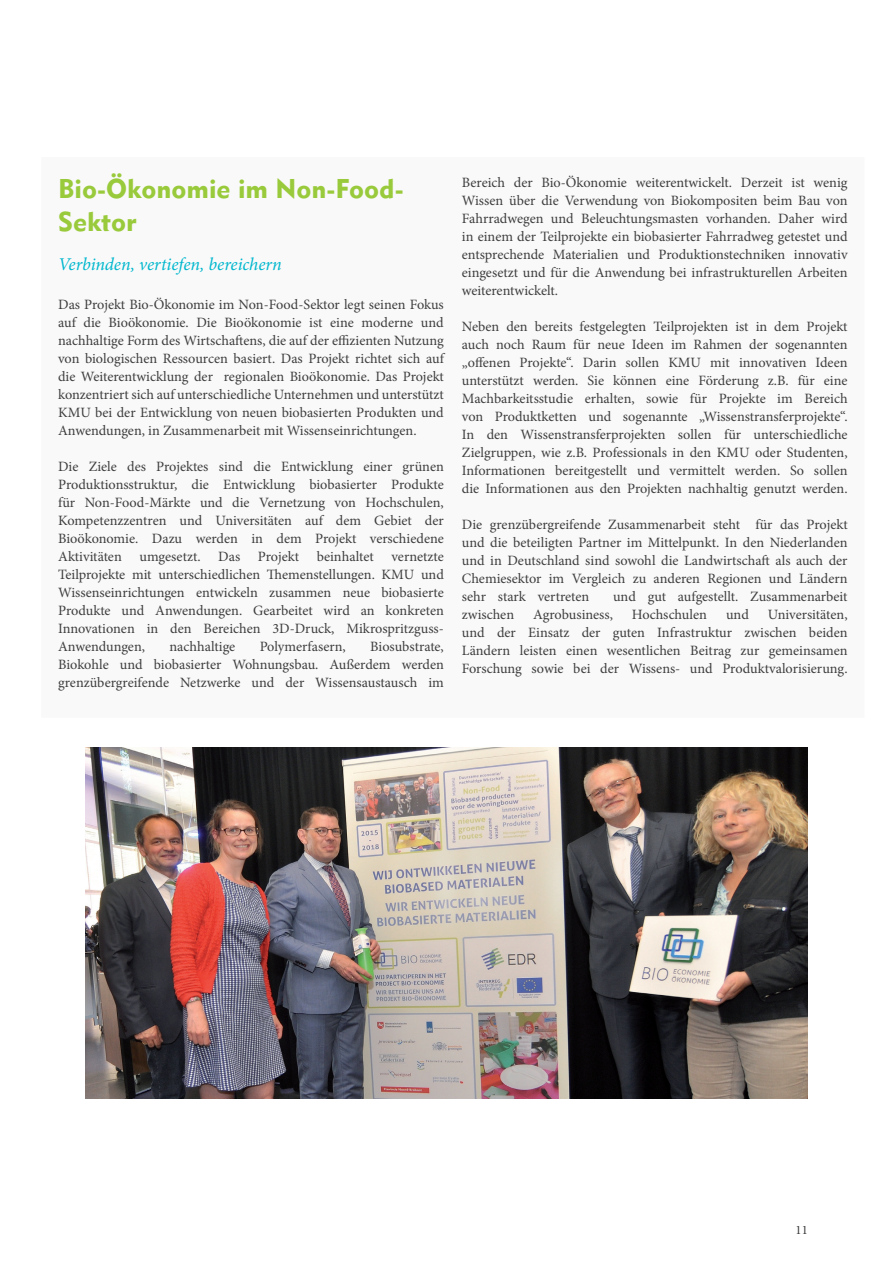
<style>
.page{position:relative;width:893px;height:1263px;background:#fff}
.page>*{position:absolute;margin:0;border:0;box-sizing:border-box;transform-origin:0 0}
.t1{font:27px/32.4px "Metro Black Two";color:#99ca3b}
.t2{font:italic 18px "Minion Pro";letter-spacing:-.005em;color:#00b7ce}
.t3{font:14.25px/18px "Minion Pro";color:#3e3e3f;text-align:justify}
.t4{font:12.75px "Minion Pro";color:#3e3e3f}
</style>
<div class="page">
<img style="left:85px;top:747px;width:722px;height:351px">
<div style="left:38px;top:154px;width:829px;height:567px;background:#f9f9f9"></div>
<h1 class="t1" style="left:58px;top:172px;width:347px">Bio-Ökonomie im Non-Food-<br>Sektor</h1>
<p class="t2" style="left:58px;top:252px;width:225px">Verbinden, vertiefen, bereichern</p>
<p class="t3" style="left:58px;top:295px;width:387px">Das Projekt Bio-Ökonomie im Non-Food-Sektor legt seinen Fokus auf die Bioökonomie. Die Bioökonomie ist eine moderne und nachhaltige Form des Wirtschaftens, die auf der effizienten Nutzung von biologischen Ressourcen basiert. Das Projekt richtet sich auf die Weiterentwicklung der regionalen Bioökonomie. Das Projekt konzentriert sich auf unterschiedliche Unternehmen und unterstützt KMU bei der Entwicklung von neuen biobasierten Produkten und Anwendungen, in Zusammenarbeit mit Wissenseinrichtungen.</p>
<p class="t3" style="left:58px;top:457px;width:387px">Die Ziele des Projektes sind die Entwicklung einer grünen Produktionsstruktur, die Entwicklung biobasierter Produkte für Non-Food-Märkte und die Vernetzung von Hochschulen, Kompetenzzentren und Universitäten auf dem Gebiet der Bioökonomie. Dazu werden in dem Projekt verschiedene Aktivitäten umgesetzt. Das Projekt beinhaltet vernetzte Teilprojekte mit unterschiedlichen Themenstellungen. KMU und Wissenseinrichtungen entwickeln zusammen neue biobasierte Produkte und Anwendungen. Gearbeitet wird an konkreten Innovationen in den Bereichen 3D-Druck, Mikrospritzguss-Anwendungen,</p>
<p class="t3" style="left:58px;top:637px;width:387px;text-indent:312px">Biosubstrate, Biokohle und biobasierter Wohnungsbau. Außerdem werden grenzübergreifende Netzwerke und der Wissensaustausch im</p>
<p class="t3" style="left:169px;top:637px;width:67px">nachhaltige</p>
<p class="t3" style="left:260px;top:637px;width:88px">Polymerfasern,</p>
<p class="t3" style="left:462px;top:174px;width:387px">Bereich der Bio-Ökonomie weiterentwickelt. Derzeit ist wenig Wissen über die Verwendung von Biokompositen beim Bau von Fahrradwegen und Beleuchtungsmasten vorhanden. Daher wird in einem der Teilprojekte ein biobasierter Fahrradweg getestet und entsprechende Materialien und Produktionstechniken innovativ eingesetzt und für die Anwendung bei infrastrukturellen Arbeiten weiterentwickelt.</p>
<p class="t3" style="left:462px;top:318px;width:387px">Neben den bereits festgelegten Teilprojekten ist in dem Projekt auch noch Raum für neue Ideen im Rahmen der sogenannten „offenen Projekte“. Darin sollen KMU mit innovativen Ideen unterstützt werden. Sie können eine Förderung z.B. für eine Machbarkeitsstudie erhalten, sowie für Projekte im Bereich von Produktketten und sogenannte „Wissenstransferprojekte“.<br>In den Wissenstransferprojekten sollen für unterschiedliche Zielgruppen, wie z.B. Professionals in den KMU oder Studenten, Informationen bereitgestellt und vermittelt werden. So sollen die Informationen aus den Projekten nachhaltig genutzt werden.</p>
<p class="t3" style="left:462px;top:515px;width:387px">Die grenzübergreifende Zusammenarbeit steht für das Projekt und die beteiligten Partner im Mittelpunkt. In den Niederlanden und in Deutschland sind sowohl die Landwirtschaft als auch der Chemiesektor im Vergleich zu anderen Regionen und Ländern sehr stark vertreten</p>
<p class="t3" style="left:613px;top:587px;width:236px">und gut aufgestellt. Zusammenarbeit</p>
<p class="t3" style="left:462px;top:605px;width:54px">zwischen</p>
<p class="t3" style="left:533px;top:605px;width:81px">Agrobusiness,</p>
<p class="t3" style="left:632px;top:605px;width:77px">Hochschulen</p>
<p class="t3" style="left:726px;top:605px;width:24px">und</p>
<p class="t3" style="left:462px;top:605px;width:387px;text-indent:306px">Universitäten, und der Einsatz der guten Infrastruktur zwischen beiden Ländern leisten einen wesentlichen Beitrag zur gemeinsamen Forschung sowie bei der Wissens- und Produktvalorisierung.</p>
<p class="t4" style="left:795px;top:1221px;width:14px">11</p>
</div>
